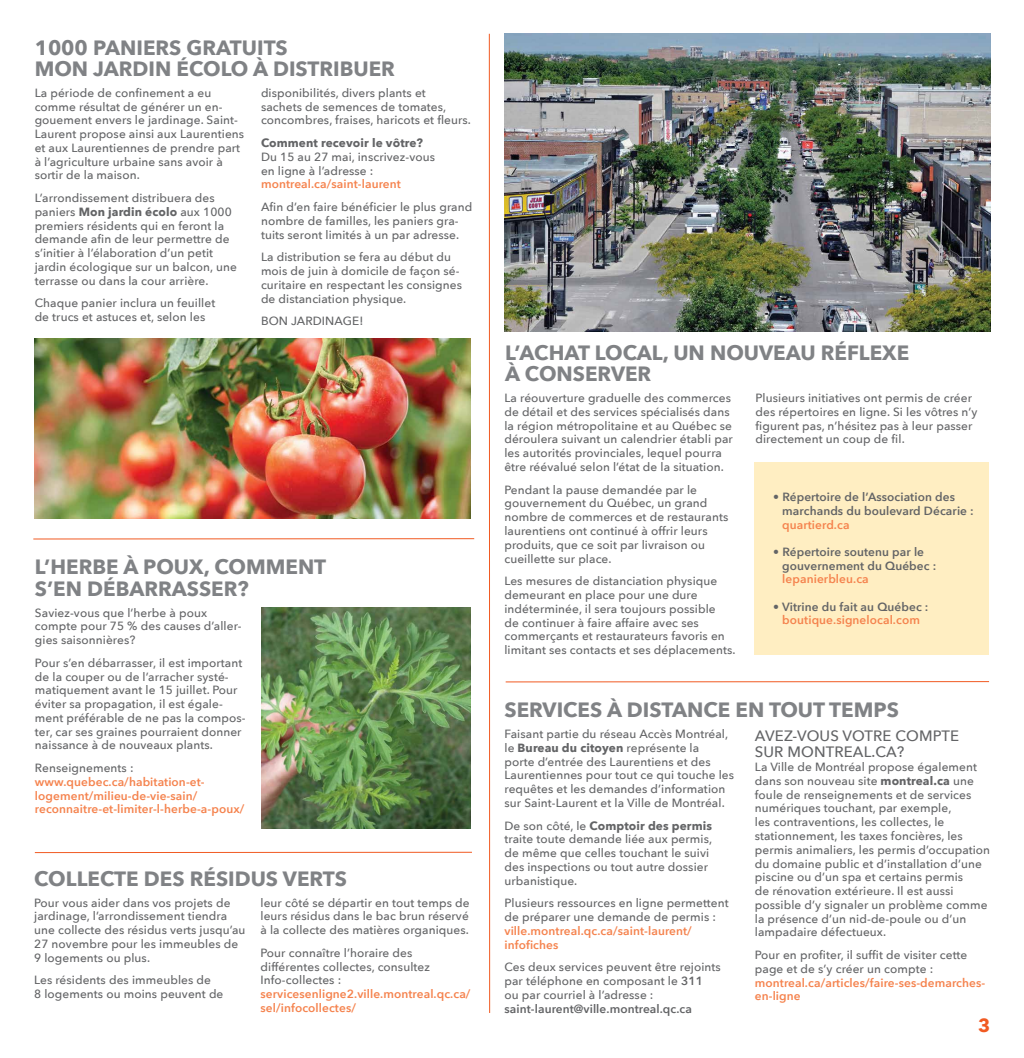
<style>
.page{position:relative;width:1024px;height:1058px;background:#fff}
.page>*{position:absolute;margin:0;border:0;box-sizing:border-box;transform-origin:0 0}
.t1{font:700 20.62px/21.5px "Avenir Next";color:#808285}
.t2{font:700 18.75px "Avenir Next";color:#f15a22}
.t3{font:500 15px/16.2px "Avenir Next";letter-spacing:.01em;color:#636466}
.t4{font:500 11.88px/13.8px "Avenir Next";letter-spacing:.01em;color:#636466}
.t5{font:600 11.88px/13.8px "Avenir Next";letter-spacing:.01em;color:#f5834e}
.t6{font:600 11.88px/13.8px "Avenir Next";letter-spacing:.01em;color:#636466}
.t7{font:700 11.88px "Avenir Next";letter-spacing:.01em;color:#636466}
.s1{font-weight:700}
.s2{font-weight:600}
</style>
<div class="page">
<hr style="left:506px;top:681px;width:483px;height:1px;background:#f15a22">
<hr style="left:489px;top:34px;width:1px;height:979px;background:#f15a22">
<div style="left:754px;top:462px;width:235px;height:193px;background:#ffeec2"></div>
<img style="left:504px;top:34px;width:486px;height:297px">
<hr style="left:35px;top:852px;width:437px;height:1px;background:#f15a22">
<img style="left:261px;top:607px;width:210px;height:221px">
<hr style="left:33px;top:538px;width:441px;height:1px;background:#f15a22">
<img style="left:35px;top:338px;width:435px;height:180px">
<h1 class="t1" style="left:35px;top:36px;width:362px">1000 PANIERS GRATUITS<br>MON JARDIN ÉCOLO À DISTRIBUER</h1>
<p class="t4" style="left:35px;top:85px;width:211px">La période de confinement a eu comme résultat de générer un en&shy;gouement envers le jardinage. Saint-Laurent propose ainsi aux Laurentiens et aux Laurentiennes de prendre part à l’agriculture urbaine sans avoir à sortir de la maison.</p>
<p class="t4" style="left:35px;top:191px;width:204px">L’arrondissement distribuera des paniers <span class="s1">Mon jardin écolo</span> aux 1000 premiers résidents qui en feront la demande afin de leur permettre de s’initier à l’élaboration d’un petit jardin écologique sur un balcon, une terrasse ou dans la cour arrière.</p>
<p class="t4" style="left:35px;top:296px;width:182px">Chaque panier inclura un feuillet de trucs et astuces et, selon les</p>
<p class="t4" style="left:261px;top:85px;width:211px">disponibilités, divers plants et<br>sachets de semences de tomates, concombres, fraises, haricots et fleurs.</p>
<p class="t7" style="left:261px;top:133px;width:164px">Comment recevoir le vôtre?</p>
<p class="t4" style="left:261px;top:149px;width:176px">Du 15 au 27 mai, inscrivez-vous en ligne à l’adresse :</p>
<p class="t5" style="left:261px;top:177px;width:141px">montreal.ca/saint-laurent</p>
<p class="t4" style="left:261px;top:200px;width:213px">Afin d’en faire bénéficier le plus grand nombre de familles, les paniers gra&shy;tuits seront limités à un par adresse.</p>
<p class="t4" style="left:261px;top:250px;width:203px">La distribution se fera au début du mois de juin à domicile de façon sé&shy;curitaire en respectant les consignes de distanciation physique.</p>
<p class="t4" style="left:261px;top:314px;width:104px">BON JARDINAGE!</p>
<h1 class="t1" style="left:35px;top:555px;width:293px">L’HERBE À POUX, COMMENT<br>S’EN DÉBARRASSER?</h1>
<p class="t4" style="left:35px;top:605px;width:208px">Saviez-vous que l’herbe à poux compte pour 75 % des causes d’aller&shy;gies saisonnières?</p>
<p class="t4" style="left:35px;top:655px;width:212px">Pour s’en débarrasser, il est important de la couper ou de l’arracher systé&shy;matiquement avant le 15 juillet. Pour éviter sa propagation, il est égale&shy;ment préférable de ne pas la compos&shy;ter, car ses graines pourraient donner naissance à de nouveaux plants.</p>
<p class="t4" style="left:35px;top:760px;width:100px">Renseignements :</p>
<p class="t5" style="left:35px;top:774px;width:211px">www.quebec.ca/habitation-et&shy;logement/milieu-de-vie-sain/ reconnaitre-et-limiter-l-herbe-a-poux/</p>
<h1 class="t1" style="left:34px;top:867px;width:314px">COLLECTE DES RÉSIDUS VERTS</h1>
<p class="t4" style="left:34px;top:895px;width:213px">Pour vous aider dans vos projets de jardinage, l’arrondissement tiendra une collecte des résidus verts jusqu’au 27 novembre pour les immeubles de 9 logements ou plus.</p>
<p class="t4" style="left:34px;top:973px;width:191px">Les résidents des immeubles de<br>8 logements ou moins peuvent de</p>
<p class="t4" style="left:260px;top:895px;width:211px;text-align:justify">leur côté se départir en tout temps de leurs résidus dans le bac brun réservé à la collecte des matières organiques.</p>
<p class="t4" style="left:260px;top:945px;width:171px">Pour connaître l’horaire des différentes collectes, consultez<br>Info-collectes :</p>
<p class="t5" style="left:260px;top:986px;width:212px">servicesenligne2.ville.montreal.qc.ca/ sel/infocollectes/</p>
<h1 class="t1" style="left:505px;top:341px;width:406px">L’ACHAT LOCAL, UN NOUVEAU RÉFLEXE<br>À CONSERVER</h1>
<p class="t4" style="left:504px;top:391px;width:230px">La réouverture graduelle des commerces de détail et des services spécialisés dans la région métropolitaine et au Québec se déroulera suivant un calendrier établi par les autorités provinciales, lequel pourra être réévalué selon l’état de la situation.</p>
<p class="t4" style="left:504px;top:482px;width:225px">Pendant la pause demandée par le gouvernement du Québec, un grand nombre de commerces et de restaurants laurentiens ont continué à offrir leurs produits, que ce soit par livraison ou cueillette sur place.</p>
<p class="t4" style="left:504px;top:574px;width:233px">Les mesures de distanciation physique demeurant en place pour une dure indéterminée, il sera toujours possible<br>de continuer à faire affaire avec ses commerçants et restaurateurs favoris en limitant ses contacts et ses déplacements.</p>
<p class="t4" style="left:755px;top:391px;width:224px">Plusieurs initiatives ont permis de créer des répertoires en ligne. Si les vôtres n’y figurent pas, n’hésitez pas à leur passer directement un coup de fil.</p>
<p class="t6" style="left:782px;top:490px;width:193px;text-indent:-9px">• Répertoire de l’Association des marchands du boulevard Décarie :</p>
<p class="t5" style="left:782px;top:517px;width:69px">quartierd.ca</p>
<p class="t6" style="left:782px;top:544px;width:156px;text-indent:-9px">• Répertoire soutenu par le gouvernement du Québec :</p>
<p class="t5" style="left:782px;top:572px;width:88px">lepanierbleu.ca</p>
<p class="t6" style="left:773px;top:599px;width:157px">• Vitrine du fait au Québec :</p>
<p class="t5" style="left:782px;top:613px;width:139px">boutique.signelocal.com</p>
<h1 class="t1" style="left:504px;top:698px;width:396px">SERVICES À DISTANCE EN TOUT TEMPS</h1>
<p class="t4" style="left:504px;top:726px;width:231px">Faisant partie du réseau Accès Montréal, le <span class="s1">Bureau du citoyen</span> représente la<br>porte d’entrée des Laurentiens et des Laurentiennes pour tout ce qui touche les requêtes et les demandes d’information sur Saint-Laurent et la Ville de Montréal.</p>
<p class="t4" style="left:504px;top:818px;width:209px">De son côté, le <span class="s1">Comptoir des permis </span>traite toute demande liée aux permis, de même que celles touchant le suivi des inspections ou tout autre dossier urbanistique.</p>
<p class="t4" style="left:504px;top:896px;width:226px">Plusieurs ressources en ligne permettent de préparer une demande de permis :</p>
<p class="t5" style="left:504px;top:923px;width:189px">ville.montreal.qc.ca/saint-laurent/ infofiches</p>
<p class="t4" style="left:504px;top:960px;width:218px">Ces deux services peuvent être rejoints par téléphone en composant le <span class="s2">311<br></span>ou par courriel à l’adresse :</p>
<p class="t6" style="left:504px;top:1001px;width:189px">saint-laurent@ville.montreal.qc.ca</p>
<p class="t3" style="left:755px;top:727px;width:206px">AVEZ-VOUS VOTRE COMPTE<br>SUR MONTREAL.CA?</p>
<p class="t4" style="left:755px;top:759px;width:237px">La Ville de Montréal propose également dans son nouveau site <span class="s1">montreal.ca</span> une foule de renseignements et de services numériques touchant, par exemple,<br>les contraventions, les collectes, le stationnement, les taxes foncières, les permis animaliers, les permis d’occupation du domaine public et d’installation d’une piscine ou d’un spa et certains permis<br>de rénovation extérieure. Il est aussi possible d’y signaler un problème comme la présence d’un nid-de-poule ou d’un lampadaire défectueux.</p>
<p class="t4" style="left:755px;top:947px;width:214px">Pour en profiter, il suffit de visiter cette page et de s’y créer un compte :</p>
<p class="t5" style="left:755px;top:975px;width:232px">montreal.ca/articles/faire-ses-demarches&shy;en-ligne</p>
<h2 class="t2" style="left:978px;top:1008px;width:14px">3</h2>
</div>
